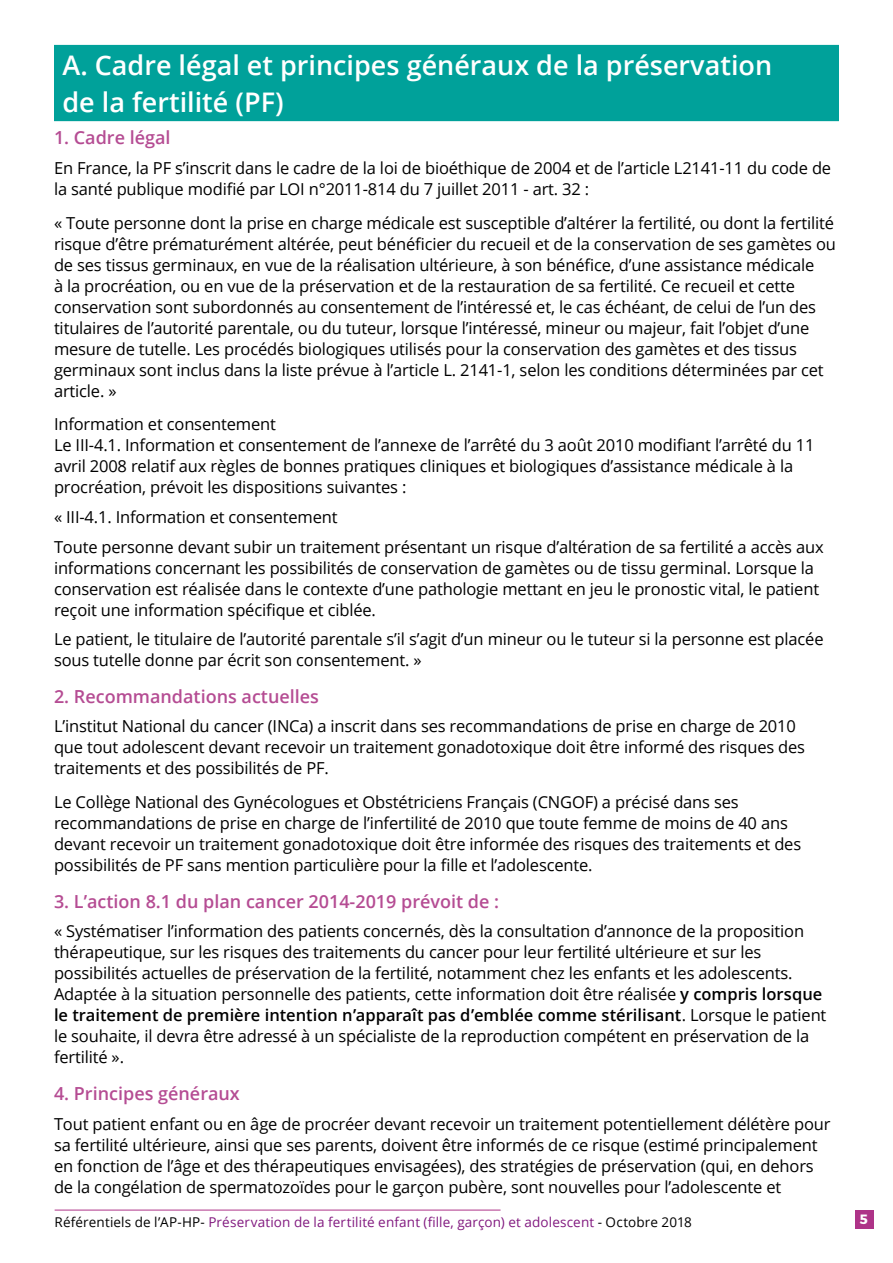
<style>
.page{position:relative;width:893px;height:1263px;background:#fff}
.page>*{position:absolute;margin:0;border:0;box-sizing:border-box;transform-origin:0 0}
.Titre_1_bleu-Vert_32{font:600 27px "Open Sans";color:#fff}
.Ss-Titre_1__M{font:600 18px "Open Sans";color:#b54c93}
.Texte_courant_intéri{font:16.5px/21px "Open Sans";letter-spacing:-.01em;color:#000}
.t1{font:13.5px "Open Sans";letter-spacing:.01em;color:#81197f}
.t2{font:700 13.5px "Montserrat";color:#fff}
.s1{font-weight:600}
.s2{color:#000}
</style>
<div class="page">
<hr style="left:55px;top:1210px;width:446px;height:1px;background:#ae3388">
<div style="left:855px;top:1210px;width:18px;height:18px;background:#ae3388"></div>
<div style="left:54px;top:45px;width:785px;height:39px;background:#00a19a"></div>
<div style="left:54px;top:82px;width:785px;height:39px;background:#00a19a"></div>
<p class="Titre_1_bleu-Vert_32" style="left:63px;top:46px;width:711px">A. Cadre légal et principes généraux de la préservation</p>
<p class="Titre_1_bleu-Vert_32" style="left:63px;top:84px;width:223px">de la fertilité (PF)</p>
<p class="Ss-Titre_1__M" style="left:54px;top:126px;width:118px">1. Cadre légal</p>
<p class="Texte_courant_intéri" style="left:54px;top:157px;width:779px">En France, la PF s’inscrit dans le cadre de la loi de bioéthique de 2004 et de l’article L2141-11 du code de la santé publique modifié par LOI n°2011-814 du 7 juillet 2011 - art. 32 :</p>
<p class="Texte_courant_intéri" style="left:54px;top:212px;width:783px">« Toute personne dont la prise en charge médicale est susceptible d’altérer la fertilité, ou dont la fertilité risque d’être prématurément altérée, peut bénéficier du recueil et de la conservation de ses gamètes ou de ses tissus germinaux, en vue de la réalisation ultérieure, à son bénéfice, d’une assistance médicale<br>à la procréation, ou en vue de la préservation et de la restauration de sa fertilité. Ce recueil et cette conservation sont subordonnés au consentement de l’intéressé et, le cas échéant, de celui de l’un des titulaires de l’autorité parentale, ou du tuteur, lorsque l’intéressé, mineur ou majeur, fait l’objet d’une mesure de tutelle. Les procédés biologiques utilisés pour la conservation des gamètes et des tissus germinaux sont inclus dans la liste prévue à l’article L. 2141-1, selon les conditions déterminées par cet article. »</p>
<p class="Texte_courant_intéri" style="left:54px;top:414px;width:223px">Information et consentement</p>
<p class="Texte_courant_intéri" style="left:54px;top:435px;width:762px">Le III-4.1. Information et consentement de l’annexe de l’arrêté du 3 août 2010 modifiant l’arrêté du 11 avril 2008 relatif aux règles de bonnes pratiques cliniques et biologiques d’assistance médicale à la procréation, prévoit les dispositions suivantes :</p>
<p class="Texte_courant_intéri" style="left:54px;top:506px;width:285px">« III-4.1. Information et consentement</p>
<p class="Texte_courant_intéri" style="left:54px;top:536px;width:771px">Toute personne devant subir un traitement présentant un risque d’altération de sa fertilité a accès aux informations concernant les possibilités de conservation de gamètes ou de tissu germinal. Lorsque la conservation est réalisée dans le contexte d’une pathologie mettant en jeu le pronostic vital, le patient reçoit une information spécifique et ciblée.</p>
<p class="Texte_courant_intéri" style="left:54px;top:628px;width:771px">Le patient, le titulaire de l’autorité parentale s’il s’agit d’un mineur ou le tuteur si la personne est placée sous tutelle donne par écrit son consentement. »</p>
<p class="Ss-Titre_1__M" style="left:54px;top:684px;width:266px">2. Recommandations actuelles</p>
<p class="Texte_courant_intéri" style="left:54px;top:715px;width:753px">L’institut National du cancer (INCa) a inscrit dans ses recommandations de prise en charge de 2010 que tout adolescent devant recevoir un traitement gonadotoxique doit être informé des risques des traitements et des possibilités de PF.</p>
<p class="Texte_courant_intéri" style="left:54px;top:791px;width:749px">Le Collège National des Gynécologues et Obstétriciens Français (CNGOF) a précisé dans ses recommandations de prise en charge de l’infertilité de 2010 que toute femme de moins de 40 ans devant recevoir un traitement gonadotoxique doit être informée des risques des traitements et des possibilités de PF sans mention particulière pour la fille et l’adolescente.</p>
<p class="Ss-Titre_1__M" style="left:54px;top:889px;width:447px">3. L’action 8.1 du plan cancer 2014-2019 prévoit de :</p>
<p class="Texte_courant_intéri" style="left:54px;top:920px;width:774px">« Systématiser l’information des patients concernés, dès la consultation d’annonce de la proposition thérapeutique, sur les risques des traitements du cancer pour leur fertilité ultérieure et sur les possibilités actuelles de préservation de la fertilité, notamment chez les enfants et les adolescents.<br>Adaptée à la situation personnelle des patients, cette information doit être réalisée <span class="s1">y compris lorsque le traitement de première intention n’apparaît pas d’emblée comme stérilisant</span>. Lorsque le patient le souhaite, il devra être adressé à un spécialiste de la reproduction compétent en préservation de la fertilité ».</p>
<p class="Ss-Titre_1__M" style="left:54px;top:1081px;width:187px">4. Principes généraux</p>
<p class="Texte_courant_intéri" style="left:54px;top:1113px;width:778px">Tout patient enfant ou en âge de procréer devant recevoir un traitement potentiellement délétère pour sa fertilité ultérieure, ainsi que ses parents, doivent être informés de ce risque (estimé principalement en fonction de l’âge et des thérapeutiques envisagées), des stratégies de préservation (qui, en dehors de la congélation de spermatozoïdes pour le garçon pubère, sont nouvelles pour l’adolescente et</p>
<p class="t1" style="left:55px;top:1213px;width:639px"><span class="s2">Référentiels de l’AP-HP-</span> Préservation de la fertilité enfant (fille, garçon) et adolescent <span class="s2">- Octobre 2018</span></p>
<p class="t2" style="left:860px;top:1211px;width:10px">5</p>
</div>
